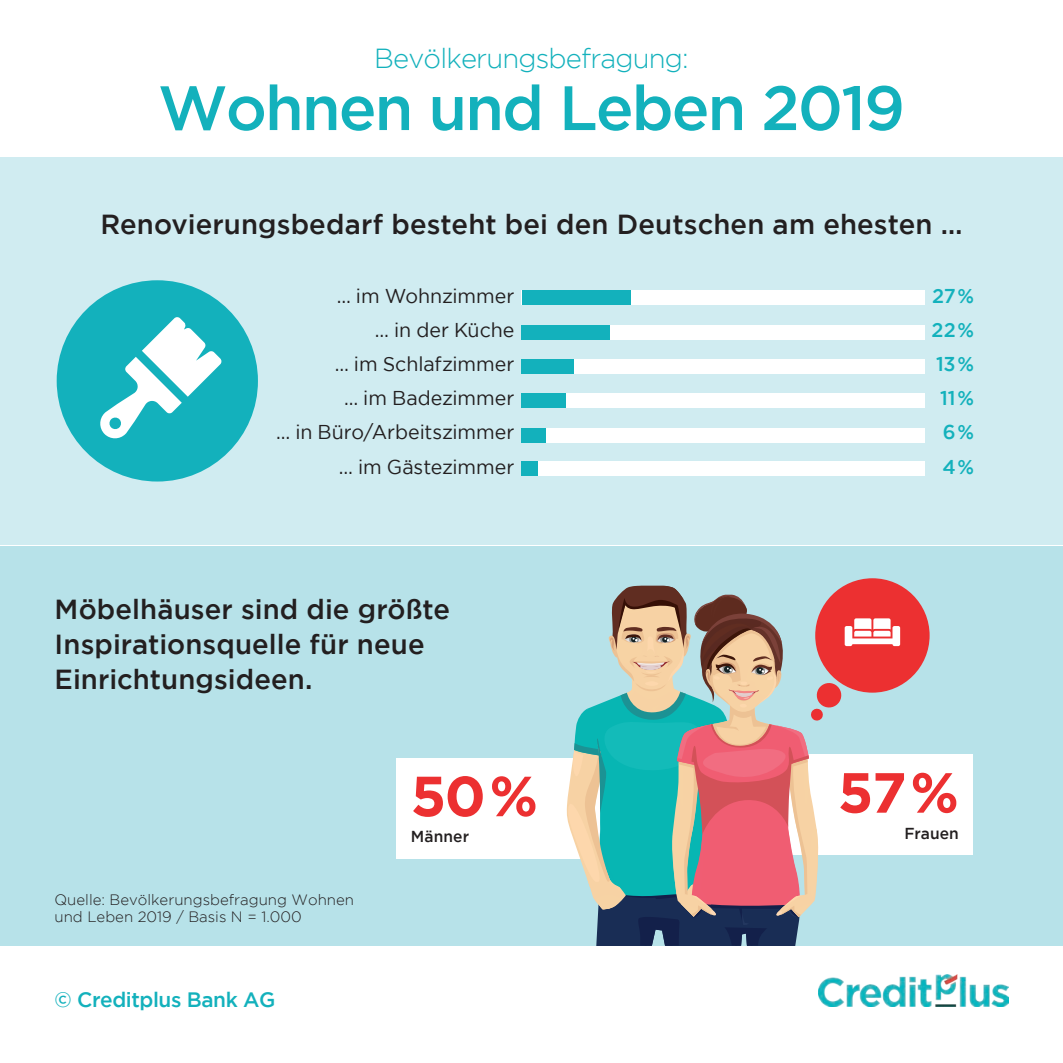
<style>
.page{position:relative;width:1063px;height:1063px;background:#fff}
.page>*{position:absolute;margin:0;border:0;box-sizing:border-box;transform-origin:0 0}
.t1{font:500 62.5px "Gotham";letter-spacing:-.03em;color:#13b1bc}
.t2{font:700 56.5px "Gotham";color:#ec3031}
.t3{font:500 27.5px/35px "Gotham";letter-spacing:.005em;color:#231f20}
.t4{font:300 27.5px "Gotham";letter-spacing:-.03em;color:#13b1bc}
.t5{font:500 20.75px "Gotham";letter-spacing:-.02em;color:#13b1bc}
.t6{font:20px/34.2px "Gotham";letter-spacing:-.005em;color:#231f20;text-align:right}
.t7{font:500 20px/34.2px "Gotham";letter-spacing:-.005em;color:#13b1bc;text-align:center}
.t8{font:500 15.75px "Gotham";letter-spacing:.005em;color:#231f20}
.t9{font:300 15px/17.5px "Gotham";color:#231f20}
</style>
<div class="page">
<div style="left:0;top:546px;width:1063px;height:400px;background:#b7e2e9"></div>
<div style="left:815px;top:578px;width:115px;height:115px;background:#ec3031;border-radius:50%"></div>
<div style="left:713px;top:754px;width:260px;height:101px;background:#fff"></div>
<div style="left:396px;top:758px;width:260px;height:101px;background:#fff"></div>
<svg style="left:567px;top:586px;width:333px;height:360px"></svg>
<img style="left:819px;top:974px;width:189px;height:33px">
<div style="left:0;top:157px;width:1063px;height:388px;background:#d0ecf1"></div>
<div style="left:57px;top:280px;width:201px;height:202px;background:#13b1bc;border-radius:50%"></div>
<svg style="left:100px;top:317px;width:122px;height:122px"></svg>
<div style="left:522px;top:290px;width:403px;height:15px;background:#fff"></div>
<div style="left:522px;top:290px;width:108px;height:15px;background:#13b1bc"></div>
<div style="left:522px;top:325px;width:403px;height:15px;background:#fff"></div>
<div style="left:522px;top:325px;width:88px;height:15px;background:#13b1bc"></div>
<div style="left:522px;top:359px;width:403px;height:14px;background:#fff"></div>
<div style="left:522px;top:359px;width:52px;height:14px;background:#13b1bc"></div>
<div style="left:522px;top:394px;width:403px;height:14px;background:#fff"></div>
<div style="left:522px;top:394px;width:44px;height:14px;background:#13b1bc"></div>
<div style="left:522px;top:428px;width:403px;height:15px;background:#fff"></div>
<div style="left:522px;top:428px;width:24px;height:15px;background:#13b1bc"></div>
<div style="left:522px;top:461px;width:403px;height:14px;background:#fff"></div>
<div style="left:522px;top:461px;width:16px;height:14px;background:#13b1bc"></div>
<p class="t4" style="left:374px;top:43px;width:316px">Bevölkerungsbefragung:</p>
<h1 class="t1" style="left:158px;top:72px;width:749px">Wohnen und Leben 2019</h1>
<p class="t3" style="left:100px;top:206px;width:864px">Renovierungsbedarf besteht bei den Deutschen am ehesten …</p>
<p class="t6" style="left:276px;top:278px;width:240px">… im Wohnzimmer<br>… in der Küche<br>… im Schlafzimmer<br>… im Badezimmer<br>… in Büro/Arbeitszimmer … im Gästezimmer</p>
<p class="t7" style="left:932px;top:278px;width:44px">27%<br>22%<br>13%<br>11%<br>6%<br>4%</p>
<p class="t3" style="left:55px;top:591px;width:397px">Möbelhäuser sind die größte<br>Inspirationsquelle für neue<br>Einrichtungsideen.</p>
<h2 class="t2" style="left:411px;top:764px;width:129px">50%</h2>
<p class="t9" style="left:55px;top:890px;width:301px">Quelle: Bevölkerungsbefragung Wohnen und Leben 2019 / Basis N = 1.000</p>
<p class="t5" style="left:55px;top:988px;width:222px">© Creditplus Bank AG</p>
<p class="t8" style="left:411px;top:828px;width:60px">Männer</p>
<h2 class="t2" style="left:838px;top:760px;width:123px">57%</h2>
<p class="t8" style="left:905px;top:824px;width:56px">Frauen</p>
</div>
